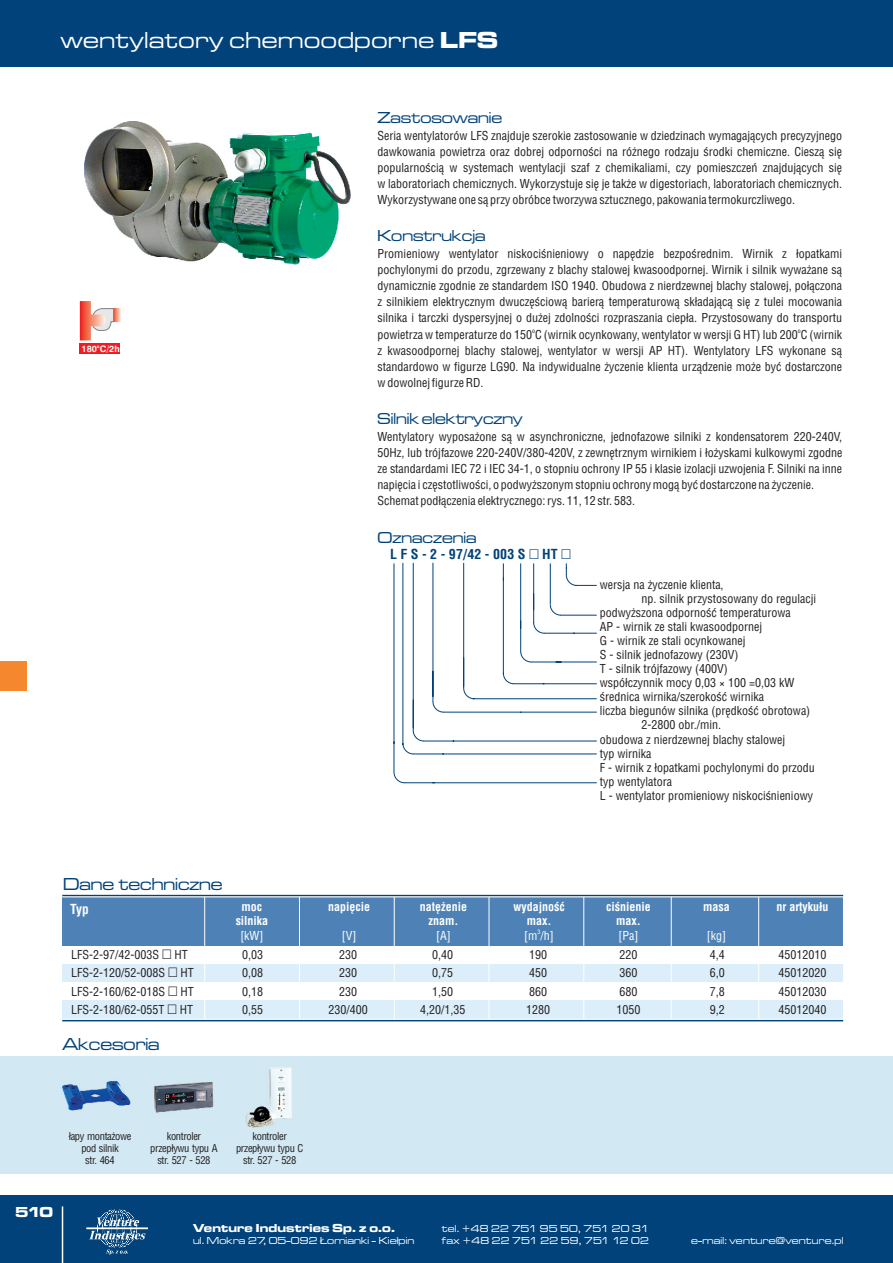
<style>
.page{position:relative;width:893px;height:1263px;background:#fff}
.page>*{position:absolute;margin:0;border:0;box-sizing:border-box;transform-origin:0 0}
.t1{font:24px "Microgramma D Medi Exte";letter-spacing:.03em;color:#fff}
.t2{font:18px "Microgramma D Medi Exte";color:#004279}
.t3{font:16.5px "Microgramma D Medi Exte";color:#004279}
.t4{font:15px "Microgramma D Bold Exte";color:#fff}
.t5{font:700 13.5px "Switzerland Condensed";letter-spacing:.02em;color:#004279}
.t6{font:700 13.5px "Switzerland Condensed";color:#fff}
.t7{font:12px/16px "Switzerland Condensed";color:#231f20;text-align:justify}
.t8{font:700 12px "Switzerland Condensed";color:#fff}
.t9{font:12px "Microgramma D Bold Exte";letter-spacing:.015em;color:#fff}
.t10{font:12px "Switzerland Condensed";color:#fff}
.t11{font:10.5px/12.3px "Microgramma D Medi Exte";letter-spacing:.02em;color:#fff}
.t12{font:10.5px "Switzerland Condensed";letter-spacing:-.035em;color:#231f20}
.t13{font:700 9px "Swiss 721 BT";color:#fff}
.t14{font:6px "Switzerland Condensed";color:#231f20}
.t15{font:6px "Switzerland Condensed";color:#fff}
.t16{font:700 4.5px "Swiss 721 BT";color:#fff}
.s1{font-family:"Microgramma D Bold Exte"}
.s2{font-size:12px}
</style>
<div class="page">
<div style="left:62px;top:1000px;width:781px;height:18px;background:#dbeef9"></div>
<div style="left:62px;top:963px;width:781px;height:19px;background:#dbeef9"></div>
<div style="left:62px;top:897px;width:781px;height:48px;background:#4e82b6"></div>
<div style="left:0;top:1056px;width:893px;height:118px;background:#d2e8f2"></div>
<hr style="left:204px;top:896px;width:1px;height:125px;background:#fff">
<hr style="left:299px;top:896px;width:1px;height:125px;background:#fff">
<hr style="left:394px;top:896px;width:1px;height:125px;background:#fff">
<hr style="left:489px;top:896px;width:1px;height:125px;background:#fff">
<hr style="left:583px;top:896px;width:1px;height:125px;background:#fff">
<hr style="left:671px;top:896px;width:1px;height:125px;background:#fff">
<hr style="left:758px;top:896px;width:1px;height:125px;background:#fff">
<hr style="left:62px;top:895px;width:781px;height:1px;background:#004279">
<hr style="left:62px;top:1020px;width:781px;height:1px;background:#004279">
<img style="left:84px;top:121px;width:266px;height:144px">
<div style="left:80px;top:343px;width:40px;height:11px;background:#ee1d23"></div>
<svg style="left:114px;top:308px;width:7px;height:14px"></svg>
<svg style="left:80px;top:301px;width:34px;height:39px"></svg>
<svg style="left:393px;top:562px;width:204px;height:221px"></svg>
<div style="left:0;top:1195px;width:893px;height:68px;background:#004279"></div>
<div style="left:0;top:0;width:893px;height:66px;background:#004279"></div>
<hr style="left:62px;top:1206px;width:1px;height:57px;background:#fff">
<svg style="left:86px;top:1209px;width:62px;height:45px"></svg>
<div style="left:0;top:661px;width:27px;height:30px;background:#f5882e"></div>
<img style="left:62px;top:1081px;width:68px;height:30px">
<img style="left:154px;top:1081px;width:59px;height:32px">
<img style="left:245px;top:1068px;width:46px;height:59px">
<h1 class="t1" style="left:61px;top:30px;width:438px">wentylatory chemoodporne <span class="s1">LFS</span></h1>
<h3 class="t3" style="left:378px;top:110px;width:126px">Zastosowanie</h3>
<p class="t7" style="left:378px;top:128px;width:466px">Seria wentylatorów LFS znajduje szerokie zastosowanie w dziedzinach wymagaj¹cych precyzyjnego dawkowania powietrza oraz dobrej odpornoœci na ró¿nego rodzaju œrodki chemiczne. Ciesz¹ siê popularnoœci¹ w systemach wentylacji szaf z chemikaliami, czy pomieszczeñ znajduj¹cych siê w laboratoriach chemicznych. Wykorzystuje siê je tak¿e w digestoriach, laboratoriach chemicznych.<br>Wykorzystywane one s¹ przy obróbce tworzywa sztucznego, pakowania termokurczliwego.</p>
<p class="t16" style="left:97px;top:344px;width:4px">o</p>
<p class="t13" style="left:82px;top:345px;width:40px">180 C/2h</p>
<h3 class="t3" style="left:378px;top:228px;width:110px">Konstrukcja</h3>
<p class="t7" style="left:377px;top:247px;width:466px">Promieniowy wentylator niskociœnieniowy o napêdzie bezpoœrednim. Wirnik z ³opatkami pochylonymi do przodu, zgrzewany z blachy stalowej kwasoodpornej. Wirnik i silnik wywa¿ane s¹ dynamicznie zgodnie ze standardem ISO 1940. Obudowa z nierdzewnej blachy stalowej, po³¹czona z silnikiem elektrycznym dwuczêœciow¹ barier¹ temperaturow¹ sk³adaj¹c¹ siê z tulei mocowania silnika i tarczki dyspersyjnej o du¿ej zdolnoœci rozpraszania ciep³a. Przystosowany do transportu</p>
<p class="t14" style="left:532px;top:328px;width:4px">o</p>
<p class="t14" style="left:798px;top:328px;width:4px">o</p>
<p class="t7" style="left:377px;top:327px;width:466px">powietrza w temperaturze do 150 C (wirnik ocynkowany, wentylator w wersji G HT) lub 200 C (wirnik z kwasoodpornej blachy stalowej, wentylator w wersji AP HT). Wentylatory LFS wykonane s¹ standardowo w figurze LG90. Na indywidualne ¿yczenie klienta urz¹dzenie mo¿e byæ dostarczone w dowolnej figurze RD.</p>
<h3 class="t3" style="left:378px;top:411px;width:147px">Silnik elektryczny</h3>
<p class="t7" style="left:377px;top:430px;width:466px;text-align:left">Wentylatory wyposa¿one s¹ w asynchroniczne, jednofazowe silniki z kondensatorem 220-240V, 50Hz, lub trójfazowe 220-240V/380-420V, z zewnêtrznym wirnikiem i ³o¿yskami kulkowymi zgodne ze standardami IEC 72 i IEC 34-1, o stopniu ochrony IP 55 i klasie izolacji uzwojenia F. Silniki na inne napiêcia i czêstotliwoœci, o podwy¿szonym stopniu ochrony mog¹ byæ dostarczone na ¿yczenie.<br>Schemat pod³¹czenia elektrycznego: rys. 11, 12 str. 583.</p>
<h3 class="t3" style="left:378px;top:530px;width:101px">Oznaczenia</h3>
<p class="t5" style="left:390px;top:548px;width:179px">L F S - 2 - 97/42 - 003 S <span class="s2">?</span> HT <span class="s2">?</span></p>
<p class="t7" style="left:600px;top:577px;width:125px">wersja na ¿yczenie klienta,</p>
<p class="t7" style="left:642px;top:591px;width:176px">np. silnik przystosowany do regulacji</p>
<p class="t7" style="left:600px;top:605px;width:193px">podwy¿szona odpornoœæ temperaturowa</p>
<p class="t7" style="left:600px;top:619px;width:164px">AP - wirnik ze stali kwasoodpornej</p>
<p class="t7" style="left:600px;top:633px;width:147px">G - wirnik ze stali ocynkowanej</p>
<p class="t7" style="left:600px;top:648px;width:140px">S - silnik jednofazowy (230V)</p>
<p class="t7" style="left:600px;top:662px;width:129px">T - silnik trójfazowy (400V)</p>
<p class="t7" style="left:600px;top:676px;width:196px">wspó³czynnik mocy 0,03 × 100 =0,03 kW</p>
<p class="t7" style="left:600px;top:690px;width:166px">œrednica wirnika/szerokoœæ wirnika</p>
<p class="t7" style="left:600px;top:704px;width:212px">liczba biegunów silnika (prêdkoœæ obrotowa)</p>
<p class="t7" style="left:642px;top:718px;width:81px">2-2800 obr./min.</p>
<p class="t7" style="left:600px;top:732px;width:187px">obudowa z nierdzewnej blachy stalowej</p>
<p class="t7" style="left:600px;top:746px;width:53px">typ wirnika</p>
<p class="t7" style="left:600px;top:760px;width:217px">F - wirnik z ³opatkami pochylonymi do przodu</p>
<p class="t7" style="left:600px;top:774px;width:74px">typ wentylatora</p>
<p class="t7" style="left:600px;top:788px;width:215px">L - wentylator promieniowy niskociœnieniowy</p>
<h2 class="t2" style="left:63px;top:876px;width:161px">Dane techniczne</h2>
<p class="t6" style="left:70px;top:903px;width:20px">Typ</p>
<p class="t8" style="left:242px;top:901px;width:22px">moc</p>
<p class="t8" style="left:328px;top:901px;width:43px">napiêcie</p>
<p class="t8" style="left:420px;top:901px;width:49px">natê¿enie</p>
<p class="t8" style="left:513px;top:901px;width:53px">wydajnoœæ</p>
<p class="t8" style="left:606px;top:901px;width:46px">ciœnienie</p>
<p class="t8" style="left:703px;top:901px;width:28px">masa</p>
<p class="t8" style="left:776px;top:901px;width:54px">nr artyku³u</p>
<p class="t8" style="left:236px;top:916px;width:34px">silnika</p>
<p class="t8" style="left:429px;top:916px;width:31px">znam.</p>
<p class="t8" style="left:527px;top:916px;width:26px">max.</p>
<p class="t8" style="left:616px;top:916px;width:26px">max.</p>
<p class="t15" style="left:537px;top:929px;width:4px">3</p>
<p class="t10" style="left:240px;top:930px;width:25px">[kW]</p>
<p class="t10" style="left:342px;top:930px;width:16px">[V]</p>
<p class="t10" style="left:436px;top:930px;width:16px">[A]</p>
<p class="t10" style="left:524px;top:930px;width:31px">[m /h]</p>
<p class="t10" style="left:619px;top:930px;width:21px">[Pa]</p>
<p class="t10" style="left:707px;top:930px;width:21px">[kg]</p>
<p class="t7" style="left:71px;top:947px;width:118px">LFS-2-97/42-003S ? HT</p>
<p class="t7" style="left:242px;top:947px;width:22px">0,03</p>
<p class="t7" style="left:339px;top:947px;width:19px">230</p>
<p class="t7" style="left:432px;top:947px;width:22px">0,40</p>
<p class="t7" style="left:529px;top:947px;width:19px">190</p>
<p class="t7" style="left:619px;top:947px;width:19px">220</p>
<p class="t7" style="left:710px;top:947px;width:16px">4,4</p>
<p class="t7" style="left:778px;top:947px;width:49px">45012010</p>
<p class="t7" style="left:71px;top:966px;width:124px">LFS-2-120/52-008S ? HT</p>
<p class="t7" style="left:242px;top:966px;width:22px">0,08</p>
<p class="t7" style="left:339px;top:966px;width:19px">230</p>
<p class="t7" style="left:432px;top:966px;width:22px">0,75</p>
<p class="t7" style="left:529px;top:966px;width:19px">450</p>
<p class="t7" style="left:619px;top:966px;width:19px">360</p>
<p class="t7" style="left:710px;top:966px;width:16px">6,0</p>
<p class="t7" style="left:778px;top:966px;width:49px">45012020</p>
<p class="t7" style="left:71px;top:984px;width:124px">LFS-2-160/62-018S ? HT</p>
<p class="t7" style="left:242px;top:984px;width:22px">0,18</p>
<p class="t7" style="left:339px;top:984px;width:19px">230</p>
<p class="t7" style="left:432px;top:984px;width:22px">1,50</p>
<p class="t7" style="left:529px;top:984px;width:19px">860</p>
<p class="t7" style="left:619px;top:984px;width:19px">680</p>
<p class="t7" style="left:710px;top:984px;width:16px">7,8</p>
<p class="t7" style="left:778px;top:984px;width:49px">45012030</p>
<p class="t7" style="left:71px;top:1003px;width:124px">LFS-2-180/62-055T ? HT</p>
<p class="t7" style="left:242px;top:1003px;width:22px">0,55</p>
<p class="t7" style="left:328px;top:1003px;width:41px">230/400</p>
<p class="t7" style="left:420px;top:1003px;width:47px">4,20/1,35</p>
<p class="t7" style="left:526px;top:1003px;width:25px">1280</p>
<p class="t7" style="left:616px;top:1003px;width:25px">1050</p>
<p class="t7" style="left:710px;top:1003px;width:16px">9,2</p>
<p class="t7" style="left:778px;top:1003px;width:49px">45012040</p>
<h2 class="t2" style="left:62px;top:1036px;width:99px">Akcesoria</h2>
<p class="t12" style="left:69px;top:1131px;width:64px">³apy monta¿owe</p>
<p class="t12" style="left:167px;top:1131px;width:36px">kontroler</p>
<p class="t12" style="left:253px;top:1131px;width:36px">kontroler</p>
<p class="t12" style="left:81px;top:1143px;width:39px">pod silnik</p>
<p class="t12" style="left:150px;top:1143px;width:69px">przep³ywu typu A</p>
<p class="t12" style="left:236px;top:1143px;width:69px">przep³ywu typu C</p>
<p class="t12" style="left:85px;top:1156px;width:31px">str. 464</p>
<p class="t12" style="left:157px;top:1156px;width:55px">str. 527 - 528</p>
<p class="t12" style="left:243px;top:1156px;width:55px">str. 527 - 528</p>
<p class="t4" style="left:15px;top:1205px;width:40px">510</p>
<p class="t9" style="left:193px;top:1222px;width:203px">Venture Industries Sp. z o.o.</p>
<p class="t11" style="left:193px;top:1235px;width:223px">ul. Mokra 27, 05-092 £omianki - Kie³pin</p>
<p class="t11" style="left:442px;top:1222px;width:209px">tel. +48 22 751 95 50, 751 20 31 fax +48 22 751 22 59, 751 12 02</p>
<p class="t11" style="left:691px;top:1235px;width:154px">e-mail: venture@venture.pl</p>
</div>
